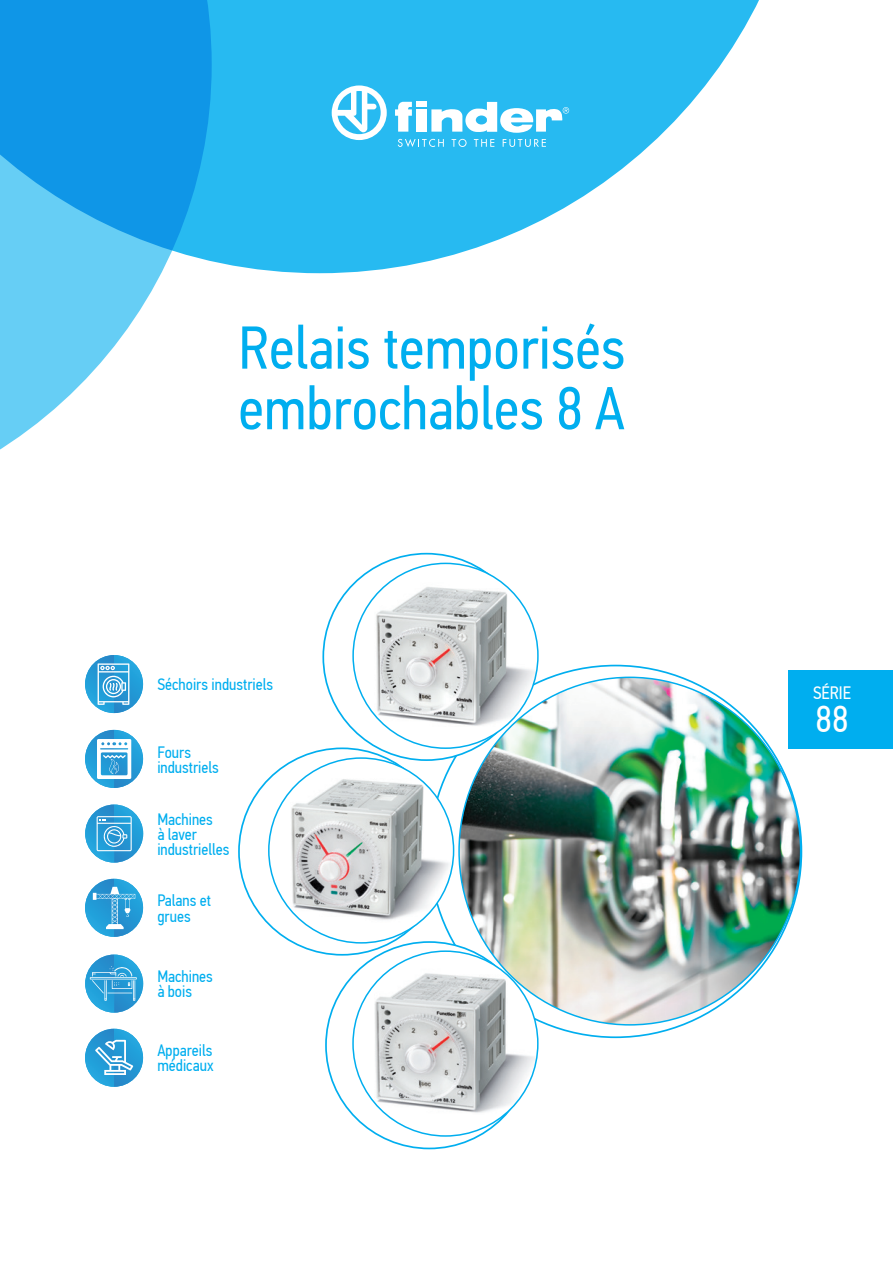
<style>
.page{position:relative;width:893px;height:1263px;background:#fff}
.page>*{position:absolute;margin:0;border:0;box-sizing:border-box;transform-origin:0 0}
.Normale{font:60.6px "PF Din Text Cond Pro";color:#00aeef}
.t1{font:37.5px "PF Din Text Cond Pro";color:#fff}
.t2{font:18px "PF Din Text Cond Pro";color:#fff}
.t3{font:16.5px/15px "PF Din Text Cond Pro";color:#00aeef}
</style>
<div class="page">
<div style="left:788px;top:670px;width:105px;height:78px;background:#00aeef"></div>
<img style="left:353px;top:565px;width:184px;height:183px">
<img style="left:269px;top:762px;width:185px;height:173px">
<img style="left:353px;top:957px;width:183px;height:174px">
<img style="left:459px;top:677px;width:342px;height:348px">
<img style="left:85px;top:730px;width:58px;height:58px">
<svg style="left:97px;top:739px;width:34px;height:40px"></svg>
<img style="left:85px;top:879px;width:58px;height:58px">
<svg style="left:93px;top:887px;width:42px;height:42px;background:#49aadb"></svg>
<img style="left:85px;top:804px;width:58px;height:58px">
<svg style="left:97px;top:816px;width:35px;height:35px"></svg>
<img style="left:85px;top:954px;width:58px;height:59px">
<hr style="left:90px;top:977px;width:47px;height:2px;background:#fff">
<svg style="left:92px;top:966px;width:43px;height:35px;background:#47a9db"></svg>
<img style="left:85px;top:1029px;width:58px;height:58px">
<svg style="left:95px;top:1040px;width:38px;height:35px"></svg>
<img style="left:85px;top:655px;width:58px;height:58px">
<svg style="left:98px;top:663px;width:31px;height:42px"></svg>
<svg style="left:212px;top:0;width:547px;height:273px;fill:#27baf1"></svg>
<svg style="left:0;top:0;width:212px;height:450px"></svg>
<svg style="left:332px;top:85px;width:55px;height:55px"></svg>
<svg style="left:431px;top:102px;width:138px;height:31px"></svg>
<svg style="left:395px;top:102px;width:17px;height:30px"></svg>
<div style="left:416px;top:109px;width:10px;height:23px;background:#fff"></div>
<div style="left:416px;top:102px;width:10px;height:5px;background:#fff"></div>
<svg style="left:398px;top:139px;width:46px;height:8px"></svg>
<svg style="left:452px;top:139px;width:15px;height:8px"></svg>
<svg style="left:474px;top:139px;width:20px;height:8px"></svg>
<svg style="left:503px;top:139px;width:43px;height:8px"></svg>
<p class="Normale" style="left:238px;top:312px;width:389px">Relais temporisés</p>
<p class="Normale" style="left:238px;top:372px;width:388px">embrochables 8 A</p>
<p class="t3" style="left:157px;top:677px;width:117px">Séchoirs industriels</p>
<p class="t3" style="left:157px;top:744px;width:63px">Fours industriels</p>
<p class="t3" style="left:157px;top:812px;width:74px">Machines<br>à laver industrielles</p>
<p class="t3" style="left:157px;top:893px;width:55px">Palans et grues</p>
<p class="t3" style="left:157px;top:969px;width:57px">Machines</p>
<p class="t3" style="left:157px;top:984px;width:36px">à bois</p>
<p class="t3" style="left:157px;top:1043px;width:58px">Appareils médicaux</p>
<p class="t2" style="left:813px;top:682px;width:39px">SÉRIE</p>
<h2 class="t1" style="left:815px;top:697px;width:34px">88</h2>
</div>
